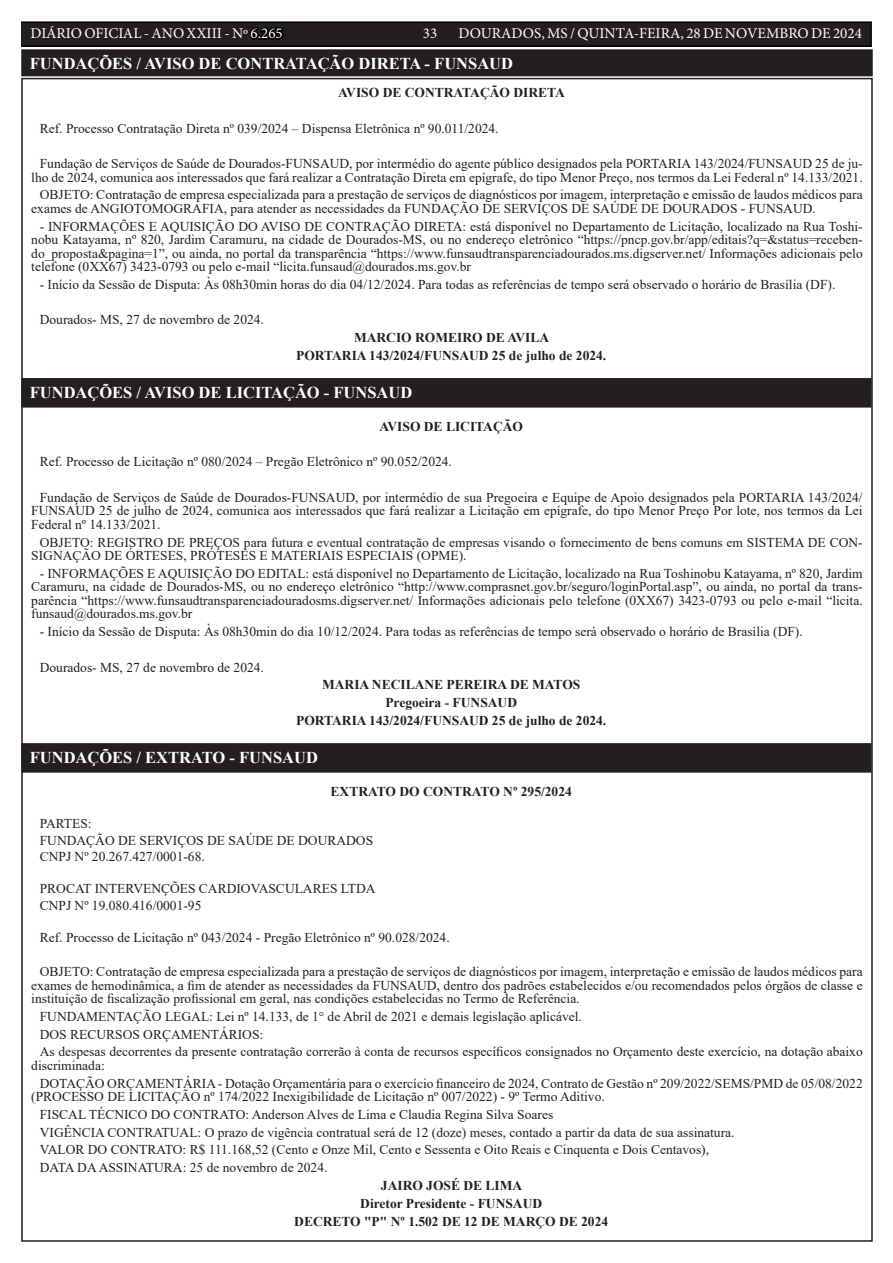
<style>
.page{position:relative;width:893px;height:1263px;background:#fff}
.page>*{position:absolute;margin:0;border:0;box-sizing:border-box;transform-origin:0 0}
.TEXTO{font:700 16.5px "Times New Roman";color:#fff}
.t1{font:15px "Minion Pro";color:#fff}
.TEXTO-2{font:13.5px/13.5px "Times New Roman";color:#231f20}
.TEXTO-3{font:700 13.5px "Times New Roman";color:#231f20}
.s1{color:#000}
</style>
<div class="page">
<div style="left:21px;top:22px;width:850px;height:24px;background:#231f20"></div>
<div style="left:21px;top:21px;width:851px;height:26px;border:2px solid #000"></div>
<div style="left:23px;top:380px;width:846px;height:25px;background:#231f20"></div>
<div style="left:21px;top:378px;width:850px;height:30px;border:4px solid #231f20"></div>
<div style="left:23px;top:745px;width:846px;height:25px;background:#231f20"></div>
<div style="left:21px;top:743px;width:850px;height:30px;border:4px solid #231f20"></div>
<div style="left:23px;top:51px;width:848px;height:23px;background:#231f20"></div>
<div style="left:21px;top:49px;width:852px;height:27px;border:4px solid #231f20"></div>
<p class="t1" style="left:31px;top:24px;width:254px">DIÁRIO OFICIAL - ANO XXIII - Nº <span class="s1">6.265</span></p>
<p class="t1" style="left:423px;top:24px;width:16px">33</p>
<p class="t1" style="left:458px;top:24px;width:405px">DOURADOS, MS / QUINTA-FEIRA, 28 DE NOVEMBRO DE 2024</p>
<p class="TEXTO" style="left:30px;top:52px;width:485px">FUNDAÇÕES / AVISO DE CONTRATAÇÃO DIRETA - FUNSAUD</p>
<p class="TEXTO-3" style="left:338px;top:83px;width:228px">AVISO DE CONTRATAÇÃO DIRETA</p>
<p class="TEXTO-2" style="left:40px;top:121px;width:460px">Ref. Processo Contratação Direta nº 039/2024 – Dispensa Eletrônica nº 90.011/2024.</p>
<p class="TEXTO-2" style="left:31px;top:156px;width:833px;text-align:right">Fundação de Serviços de Saúde de Dourados-FUNSAUD, por intermédio do agente público designados pela PORTARIA 143/2024/FUNSAUD 25 de ju&shy;lho de 2024, comunica aos interessados que fará realizar a Contratação Direta em epígrafe, do tipo Menor Preço, nos termos da Lei Federal nº 14.133/2021.</p>
<p class="TEXTO-2" style="left:31px;top:188px;width:833px;text-indent:9px">OBJETO: Contratação de empresa especializada para a prestação de serviços de diagnósticos por imagem, interpretação e emissão de laudos médicos para exames de ANGIOTOMOGRAFIA, para atender as necessidades da FUNDAÇÃO DE SERVIÇOS DE SAÚDE DE DOURADOS - FUNSAUD.</p>
<p class="TEXTO-2" style="left:31px;top:219px;width:833px;text-align:justify;text-indent:9px">- INFORMAÇÕES E AQUISIÇÃO DO AVISO DE CONTRAÇÃO DIRETA: está disponível no Departamento de Licitação, localizado na Rua Toshi&shy;nobu Katayama, nº 820, Jardim Caramuru, na cidade de Dourados-MS, ou no endereço eletrônico “https://pncp.gov.br/app/editais?q=&amp;status=receben&shy;do_proposta&amp;pagina=1”, ou ainda, no portal da transparência “https://www.funsaudtransparenciadourados.ms.digserver.net/ Informações adicionais pelo telefone (0XX67) 3423-0793 ou pelo e-mail “licita.funsaud@dourados.ms.gov.br</p>
<p class="TEXTO-2" style="left:40px;top:277px;width:797px">- Início da Sessão de Disputa: Às 08h30min horas do dia 04/12/2024. Para todas as referências de tempo será observado o horário de Brasília (DF).</p>
<p class="TEXTO-2" style="left:40px;top:313px;width:226px">Dourados- MS, 27 de novembro de 2024.</p>
<p class="TEXTO-3" style="left:354px;top:328px;width:197px">MARCIO ROMEIRO DE AVILA</p>
<p class="TEXTO-3" style="left:296px;top:346px;width:312px">PORTARIA 143/2024/FUNSAUD 25 de julho de 2024.</p>
<p class="TEXTO" style="left:30px;top:381px;width:384px">FUNDAÇÕES / AVISO DE LICITAÇÃO - FUNSAUD</p>
<p class="TEXTO-3" style="left:379px;top:417px;width:145px">AVISO DE LICITAÇÃO</p>
<p class="TEXTO-2" style="left:40px;top:455px;width:414px">Ref. Processo de Licitação nº 080/2024 – Pregão Eletrônico nº 90.052/2024.</p>
<p class="TEXTO-2" style="left:31px;top:490px;width:833px;text-align:justify;text-indent:9px">Fundação de Serviços de Saúde de Dourados-FUNSAUD, por intermédio de sua Pregoeira e Equipe de Apoio designados pela PORTARIA 143/2024/ FUNSAUD 25 de julho de 2024, comunica aos interessados que fará realizar a Licitação em epígrafe, do tipo Menor Preço Por lote, nos termos da Lei Federal nº 14.133/2021.</p>
<p class="TEXTO-2" style="left:31px;top:535px;width:833px;text-indent:9px">OBJETO: REGISTRO DE PREÇOS para futura e eventual contratação de empresas visando o fornecimento de bens comuns em SISTEMA DE CON-<br>SIGNAÇÃO DE ÓRTESES, PRÓTESES E MATERIAIS ESPECIAIS (OPME).</p>
<p class="TEXTO-2" style="left:31px;top:566px;width:833px;text-align:justify;text-indent:9px">- INFORMAÇÕES E AQUISIÇÃO DO EDITAL: está disponível no Departamento de Licitação, localizado na Rua Toshinobu Katayama, nº 820, Jardim Caramuru, na cidade de Dourados-MS, ou no endereço eletrônico “http://www.comprasnet.gov.br/seguro/loginPortal.asp”, ou ainda, no portal da trans&shy;parência “https://www.funsaudtransparenciadouradosms.digserver.net/ Informações adicionais pelo telefone (0XX67) 3423-0793 ou pelo e-mail “licita. funsaud@dourados.ms.gov.br</p>
<p class="TEXTO-2" style="left:40px;top:624px;width:764px">- Início da Sessão de Disputa: Às 08h30min do dia 10/12/2024. Para todas as referências de tempo será observado o horário de Brasília (DF).</p>
<p class="TEXTO-2" style="left:40px;top:660px;width:226px">Dourados- MS, 27 de novembro de 2024.</p>
<p class="TEXTO-3" style="left:322px;top:675px;width:260px">MARIA NECILANE PEREIRA DE MATOS</p>
<p class="TEXTO-3" style="left:385px;top:693px;width:133px">Pregoeira - FUNSAUD</p>
<p class="TEXTO-3" style="left:296px;top:711px;width:312px">PORTARIA 143/2024/FUNSAUD 25 de julho de 2024.</p>
<p class="TEXTO" style="left:30px;top:746px;width:290px">FUNDAÇÕES / EXTRATO - FUNSAUD</p>
<p class="TEXTO-3" style="left:331px;top:782px;width:243px">EXTRATO DO CONTRATO Nº 295/2024</p>
<p class="TEXTO-2" style="left:40px;top:817px;width:53px">PARTES:</p>
<p class="TEXTO-2" style="left:40px;top:833px;width:335px">FUNDAÇÃO DE SERVIÇOS DE SAÚDE DE DOURADOS</p>
<p class="TEXTO-2" style="left:40px;top:849px;width:167px">CNPJ Nº 20.267.427/0001-68.</p>
<p class="TEXTO-2" style="left:40px;top:882px;width:337px">PROCAT INTERVENÇÕES CARDIOVASCULARES LTDA</p>
<p class="TEXTO-2" style="left:40px;top:898px;width:163px">CNPJ Nº 19.080.416/0001-95</p>
<p class="TEXTO-2" style="left:40px;top:930px;width:411px">Ref. Processo de Licitação nº 043/2024 - Pregão Eletrônico nº 90.028/2024.</p>
<p class="TEXTO-2" style="left:31px;top:964px;width:833px;text-align:justify;text-indent:9px">OBJETO: Contratação de empresa especializada para a prestação de serviços de diagnósticos por imagem, interpretação e emissão de laudos médicos para exames de hemodinâmica, a fim de atender as necessidades da FUNSAUD, dentro dos padrões estabelecidos e/ou recomendados pelos órgãos de classe e instituição de fiscalização profissional em geral, nas condições estabelecidas no Termo de Referência.</p>
<p class="TEXTO-2" style="left:40px;top:1009px;width:544px">FUNDAMENTAÇÃO LEGAL: Lei nº 14.133, de 1° de Abril de 2021 e demais legislação aplicável.</p>
<p class="TEXTO-2" style="left:40px;top:1027px;width:225px">DOS RECURSOS ORÇAMENTÁRIOS:</p>
<p class="TEXTO-2" style="left:31px;top:1045px;width:833px;text-indent:9px">As despesas decorrentes da presente contratação correrão à conta de recursos específicos consignados no Orçamento deste exercício, na dotação abaixo discriminada:</p>
<p class="TEXTO-2" style="left:31px;top:1076px;width:833px;text-indent:9px">DOTAÇÃO ORÇAMENTÁRIA - Dotação Orçamentária para o exercício financeiro de 2024, Contrato de Gestão nº 209/2022/SEMS/PMD de 05/08/2022 (PROCESSO DE LICITAÇÃO nº 174/2022 Inexigibilidade de Licitação nº 007/2022) - 9º Termo Aditivo.</p>
<p class="TEXTO-2" style="left:40px;top:1107px;width:515px">FISCAL TÉCNICO DO CONTRATO: Anderson Alves de Lima e Claudia Regina Silva Soares</p>
<p class="TEXTO-2" style="left:40px;top:1125px;width:696px">VIGÊNCIA CONTRATUAL: O prazo de vigência contratual será de 12 (doze) meses, contado a partir da data de sua assinatura.</p>
<p class="TEXTO-2" style="left:40px;top:1143px;width:671px">VALOR DO CONTRATO: R$ 111.168,52 (Cento e Onze Mil, Cento e Sessenta e Oito Reais e Cinquenta e Dois Centavos),</p>
<p class="TEXTO-2" style="left:40px;top:1160px;width:289px">DATA DA ASSINATURA: 25 de novembro de 2024.</p>
<p class="TEXTO-3" style="left:381px;top:1176px;width:143px">JAIRO JOSÉ DE LIMA</p>
<p class="TEXTO-3" style="left:360px;top:1193px;width:183px">Diretor Presidente - FUNSAUD</p>
<p class="TEXTO-3" style="left:294px;top:1211px;width:315px">DECRETO "P" Nº 1.502 DE 12 DE MARÇO DE 2024</p>
</div>
